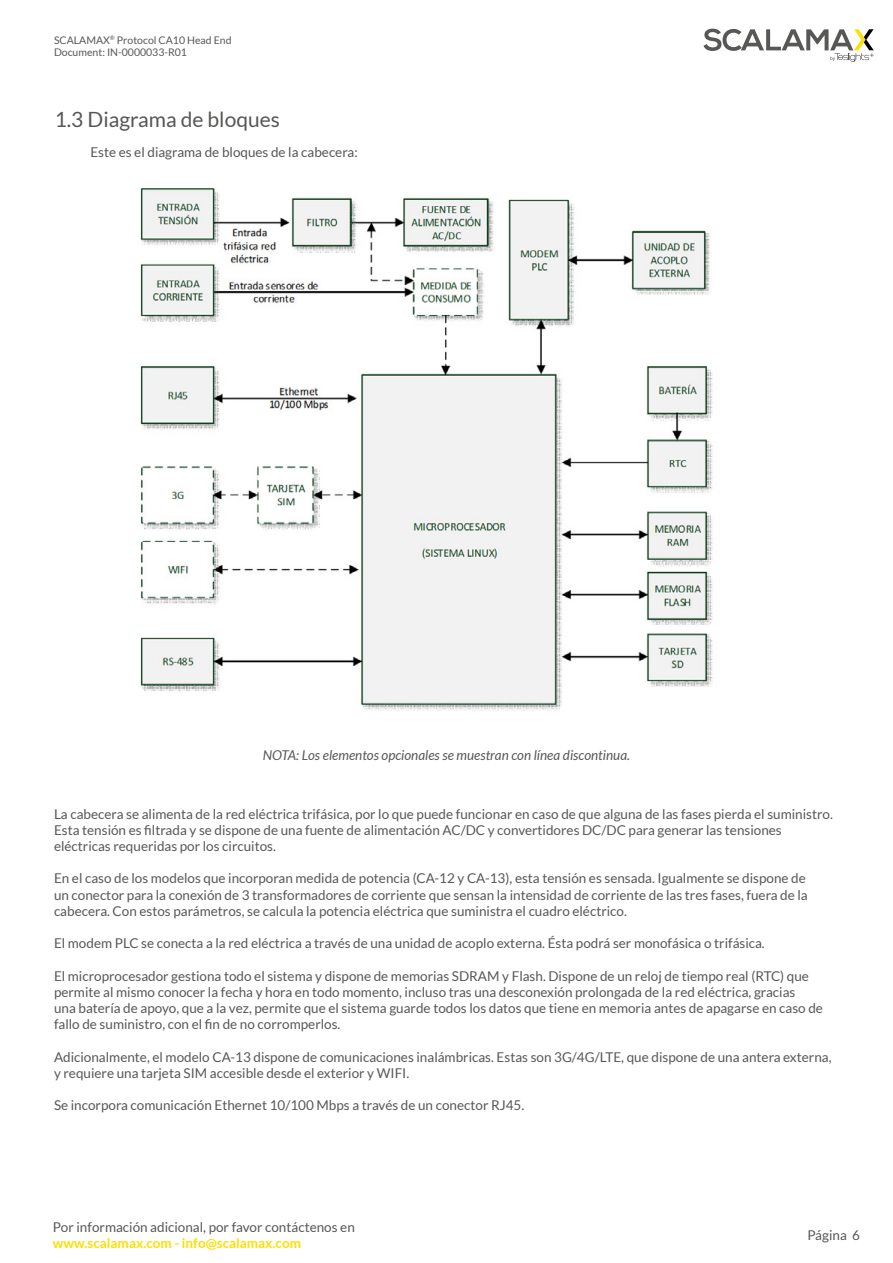
<style>
.page{position:relative;width:893px;height:1263px;background:#fff}
.page>*{position:absolute;margin:0;border:0;box-sizing:border-box;transform-origin:0 0}
.t1{font:21px "Lato";color:#575756}
.t2{font:13.5px/16.2px "Lato";color:#575756}
.t3{font:italic 13.5px "Lato";color:#575756}
.t4{font:700 13.5px "Lato";color:#ffde00}
.t5{font:10.5px/12.6px "Lato";color:#575756}
</style>
<div class="page">
<svg style="left:703px;top:29px;width:171px;height:33px"></svg>
<img style="left:140px;top:188px;width:573px;height:523px">
<p class="t5" style="left:54px;top:33px;width:179px">SCALAMAX<sup>®</sup> Protocol CA10 Head End<br>Document: IN-0000033-R01</p>
<h1 class="t1" style="left:55px;top:107px;width:227px">1.3 Diagrama de bloques</h1>
<p class="t2" style="left:90px;top:144px;width:269px">Este es el diagrama de bloques de la cabecera:</p>
<p class="t3" style="left:263px;top:748px;width:369px">NOTA: Los elementos opcionales se muestran con línea discontinua.</p>
<p class="t2" style="left:54px;top:805px;width:780px">La cabecera se alimenta de la red eléctrica trifásica, por lo que puede funcionar en caso de que alguna de las fases pierda el suministro.<br>Esta tensión es filtrada y se dispone de una fuente de alimentación AC/DC y convertidores DC/DC para generar las tensiones eléctricas requeridas por los circuitos.</p>
<p class="t2" style="left:54px;top:870px;width:755px">En el caso de los modelos que incorporan medida de potencia (CA-12 y CA-13), esta tensión es sensada. Igualmente se dispone de un conector para la conexión de 3 transformadores de corriente que sensan la intensidad de corriente de las tres fases, fuera de la cabecera. Con estos parámetros, se calcula la potencia eléctrica que suministra el cuadro eléctrico.</p>
<p class="t2" style="left:54px;top:935px;width:712px">El modem PLC se conecta a la red eléctrica a través de una unidad de acoplo externa. Ésta podrá ser monofásica o trifásica.</p>
<p class="t2" style="left:54px;top:967px;width:770px">El microprocesador gestiona todo el sistema y dispone de memorias SDRAM y Flash. Dispone de un reloj de tiempo real (RTC) que permite al mismo conocer la fecha y hora en todo momento, incluso tras una desconexión prolongada de la red eléctrica, gracias<br>una batería de apoyo, que a la vez, permite que el sistema guarde todos los datos que tiene en memoria antes de apagarse en caso de fallo de suministro, con el fin de no corromperlos.</p>
<p class="t2" style="left:54px;top:1048px;width:779px">Adicionalmente, el modelo CA-13 dispone de comunicaciones inalámbricas. Estas son 3G/4G/LTE, que dispone de una antera externa, y requiere una tarjeta SIM accesible desde el exterior y WIFI.</p>
<p class="t2" style="left:54px;top:1097px;width:472px">Se incorpora comunicación Ethernet 10/100 Mbps a través de un conector RJ45.</p>
<p class="t2" style="left:53px;top:1218px;width:303px">Por información adicional, por favor contáctenos en</p>
<p class="t4" style="left:53px;top:1235px;width:250px">www.scalamax.com - info@scalamax.com</p>
<p class="t2" style="left:807px;top:1226px;width:54px">Página 6</p>
</div>
